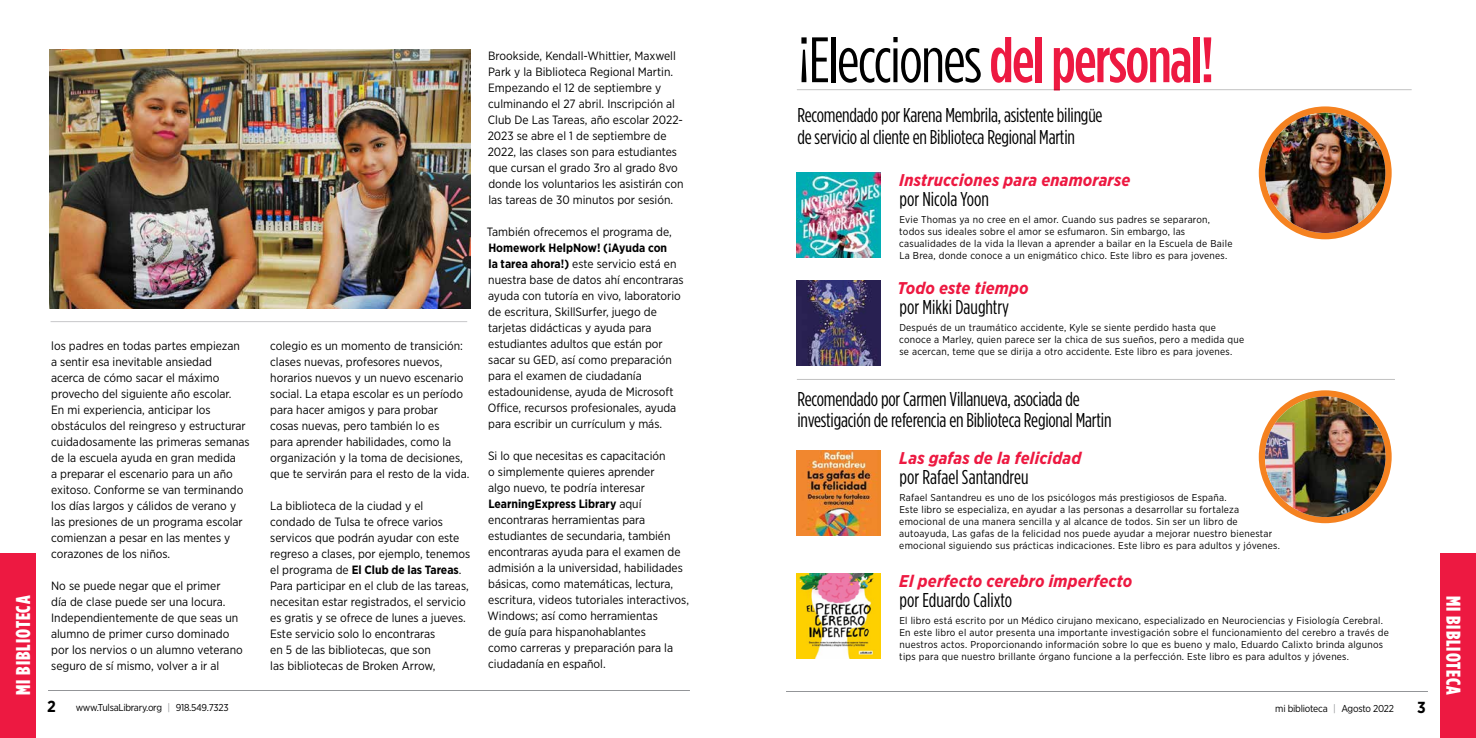
<style>
.page{position:relative;width:1476px;height:738px;background:#fff}
.page>*{position:absolute;margin:0;border:0;box-sizing:border-box;transform-origin:0 0}
.t1{font:500 64px "Gotham Condensed";letter-spacing:-.025em;color:#ed1941}
.t2{font:20px/22px "Gotham Condensed";letter-spacing:-.01em;color:#000}
.t3{font:900 20px "Gotham Condensed";letter-spacing:.05em;color:#fff}
.t4{font:italic 700 17px "Gotham Narrow";letter-spacing:.01em;color:#ed1941}
.t5{font:700 16px "Gotham Narrow";color:#000}
.t6{font:12px/16px "Gotham Narrow";color:#000}
.t7{font:10px/12px "Gotham Narrow";letter-spacing:.025em;color:#000}
.t8{font:10px "Gotham Narrow";letter-spacing:-.025em;color:#000}
.s1{font-weight:700}
.s2{font-weight:400;color:#000}
.s3{color:#939598}
</style>
<div class="page">
<hr style="left:48px;top:690px;width:642px;height:1px;background:#939598">
<hr style="left:786px;top:691px;width:642px;height:1px;background:#939598">
<div style="left:1441px;top:553px;width:35px;height:185px;background:#ed1941"></div>
<div style="left:0;top:553px;width:35px;height:185px;background:#ed1941"></div>
<img style="left:50px;top:50px;width:420px;height:259px">
<hr style="left:51px;top:321px;width:416px;height:1px;background:#c7c8ca">
<img style="left:797px;top:574px;width:84px;height:85px">
<img style="left:797px;top:450px;width:84px;height:85px">
<img style="left:797px;top:281px;width:84px;height:85px">
<img style="left:797px;top:172px;width:84px;height:85px">
<svg style="left:1259px;top:106px;width:133px;height:133px;background:#f1872c"></svg>
<img style="left:1265px;top:113px;width:120px;height:120px;border-radius:60px">
<div style="left:1259px;top:390px;width:133px;height:133px;background:#f58220;border-radius:50%"></div>
<img style="left:1265px;top:396px;width:121px;height:121px;border-radius:60px">
<hr style="left:797px;top:379px;width:598px;height:1px;background:#000">
<hr style="left:797px;top:89px;width:615px;height:1px;background:#000">
<h2 class="t3" style="left:11px;top:695px;width:101px;rotate:-90deg">MI BIBLIOTECA</h2>
<p class="t6" style="left:51px;top:338px;width:200px">los padres en todas partes empiezan<br>a sentir esa inevitable ansiedad<br>acerca de cómo sacar el máximo provecho del siguiente año escolar.<br>En mi experiencia, anticipar los obstáculos del reingreso y estructurar cuidadosamente las primeras semanas de la escuela ayuda en gran medida<br>a preparar el escenario para un año exitoso. Conforme se van terminando los días largos y cálidos de verano y las presiones de un programa escolar comienzan a pesar en las mentes y corazones de los niños.</p>
<p class="t6" style="left:51px;top:578px;width:193px">No se puede negar que el primer<br>día de clase puede ser una locura.<br>Independientemente de que seas un alumno de primer curso dominado por los nervios o un alumno veterano seguro de sí mismo, volver a ir al</p>
<p class="t6" style="left:270px;top:338px;width:201px">colegio es un momento de transición: clases nuevas, profesores nuevos, horarios nuevos y un nuevo escenario social. La etapa escolar es un período para hacer amigos y para probar cosas nuevas, pero también lo es<br>para aprender habilidades, como la organización y la toma de decisiones, que te servirán para el resto de la vida.</p>
<p class="t6" style="left:270px;top:498px;width:202px">La biblioteca de la ciudad y el condado de Tulsa te ofrece varios servicos que podrán ayudar con este regreso a clases, por ejemplo, tenemos el programa de <span class="s1">El Club de las Tareas</span>.<br>Para participar en el club de las tareas, necesitan estar registrados, el servicio es gratis y se ofrece de lunes a jueves.<br>Este servicio solo lo encontraras<br>en 5 de las bibliotecas, que son<br>las bibliotecas de Broken Arrow,</p>
<p class="t6" style="left:488px;top:48px;width:197px">Brookside, Kendall-Whittier, Maxwell Park y la Biblioteca Regional Martin.<br>Empezando el 12 de septiembre y culminando el 27 abril. Inscripción al Club De Las Tareas, año escolar 2022- 2023 se abre el 1 de septiembre de 2022, las clases son para estudiantes que cursan el grado 3ro al grado 8vo donde los voluntarios les asistirán con las tareas de 30 minutos por sesión.</p>
<p class="t6" style="left:487px;top:224px;width:186px">También ofrecemos el programa de,</p>
<p class="t6" style="left:488px;top:240px;width:197px"><span class="s1">Homework HelpNow! (¡Ayuda con<br>la tarea ahora!)</span> este servicio está en nuestra base de datos ahí encontraras ayuda con tutoría en vivo, laboratorio de escritura, SkillSurfer, juego de tarjetas didácticas y ayuda para estudiantes adultos que están por sacar su GED, así como preparación para el examen de ciudadanía estadounidense, ayuda de Microsoft Office, recursos profesionales, ayuda para escribir un currículum y más.</p>
<p class="t6" style="left:488px;top:447px;width:203px">Si lo que necesitas es capacitación<br>o simplemente quieres aprender<br>algo nuevo, te podría interesar <span class="s1">LearningExpress Library</span> aquí encontraras herramientas para estudiantes de secundaria, también encontraras ayuda para el examen de admisión a la universidad, habilidades básicas, como matemáticas, lectura, escritura, videos tutoriales interactivos, Windows; así como herramientas<br>de guía para hispanohablantes<br>como carreras y preparación para la ciudadanía en español.</p>
<h1 class="t1" style="left:798px;top:23px;width:418px"><span class="s2">¡Elecciones</span> del personal!</h1>
<h2 class="t2" style="left:797px;top:104px;width:307px">Recomendado por Karena Membrila, asistente bilingüe de servicio al cliente en Biblioteca Regional Martin</h2>
<h3 class="t4" style="left:899px;top:169px;width:233px">Instrucciones para enamorarse</h3>
<h2 class="t2" style="left:900px;top:188px;width:91px">por Nicola Yoon</h2>
<p class="t7" style="left:899px;top:213px;width:335px">Evie Thomas ya no cree en el amor. Cuando sus padres se separaron, todos sus ideales sobre el amor se esfumaron. Sin embargo, las casualidades de la vida la llevan a aprender a bailar en la Escuela de Baile La Brea, donde conoce a un enigmático chico. Este libro es para jovenes.</p>
<h3 class="t4" style="left:898px;top:277px;width:133px">Todo este tiempo</h3>
<h2 class="t2" style="left:900px;top:296px;width:111px">por Mikki Daughtry</h2>
<p class="t7" style="left:899px;top:321px;width:347px">Después de un traumático accidente, Kyle se siente perdido hasta que conoce a Marley, quien parece ser la chica de sus sueños, pero a medida que se acercan, teme que se dirija a otro accidente. Este libro es para jovenes.</p>
<h2 class="t2" style="left:797px;top:389px;width:316px;line-height:21px">Recomendado por Carmen Villanueva, asociada de investigación de referencia en Biblioteca Regional Martin</h2>
<h3 class="t4" style="left:899px;top:447px;width:183px">Las gafas de la felicidad</h3>
<h2 class="t2" style="left:900px;top:465px;width:130px">por Rafael Santandreu</h2>
<p class="t7" style="left:899px;top:491px;width:382px">Rafael Santandreu es uno de los psicólogos más prestigiosos de España.<br>Este libro se especializa, en ayudar a las personas a desarrollar su fortaleza emocional de una manera sencilla y al alcance de todos. Sin ser un libro de autoayuda, Las gafas de la felicidad nos puede ayudar a mejorar nuestro bienestar emocional siguiendo sus prácticas indicaciones. Este libro es para adultos y jóvenes.</p>
<h3 class="t4" style="left:899px;top:570px;width:235px">El perfecto cerebro imperfecto</h3>
<h2 class="t2" style="left:900px;top:589px;width:114px">por Eduardo Calixto</h2>
<p class="t7" style="left:899px;top:614px;width:491px">El libro está escrito por un Médico cirujano mexicano, especializado en Neurociencias y Fisiología Cerebral.<br>En este libro el autor presenta una importante investigación sobre el funcionamiento del cerebro a través de nuestros actos. Proporcionando información sobre lo que es bueno y malo, Eduardo Calixto brinda algunos tips para que nuestro brillante órgano funcione a la perfección. Este libro es para adultos y jóvenes.</p>
<h3 class="t5" style="left:47px;top:696px;width:10px">2</h3>
<p class="t8" style="left:76px;top:701px;width:154px">www.TulsaLibrary.org <span class="s3">|</span> 918.549.7323</p>
<p class="t8" style="left:1275px;top:702px;width:120px">mi biblioteca <span class="s3">|</span> Agosto 2022</p>
<h3 class="t5" style="left:1417px;top:697px;width:10px">3</h3>
<h2 class="t3" style="left:1465px;top:596px;width:101px;rotate:90deg">MI BIBLIOTECA</h2>
</div>
